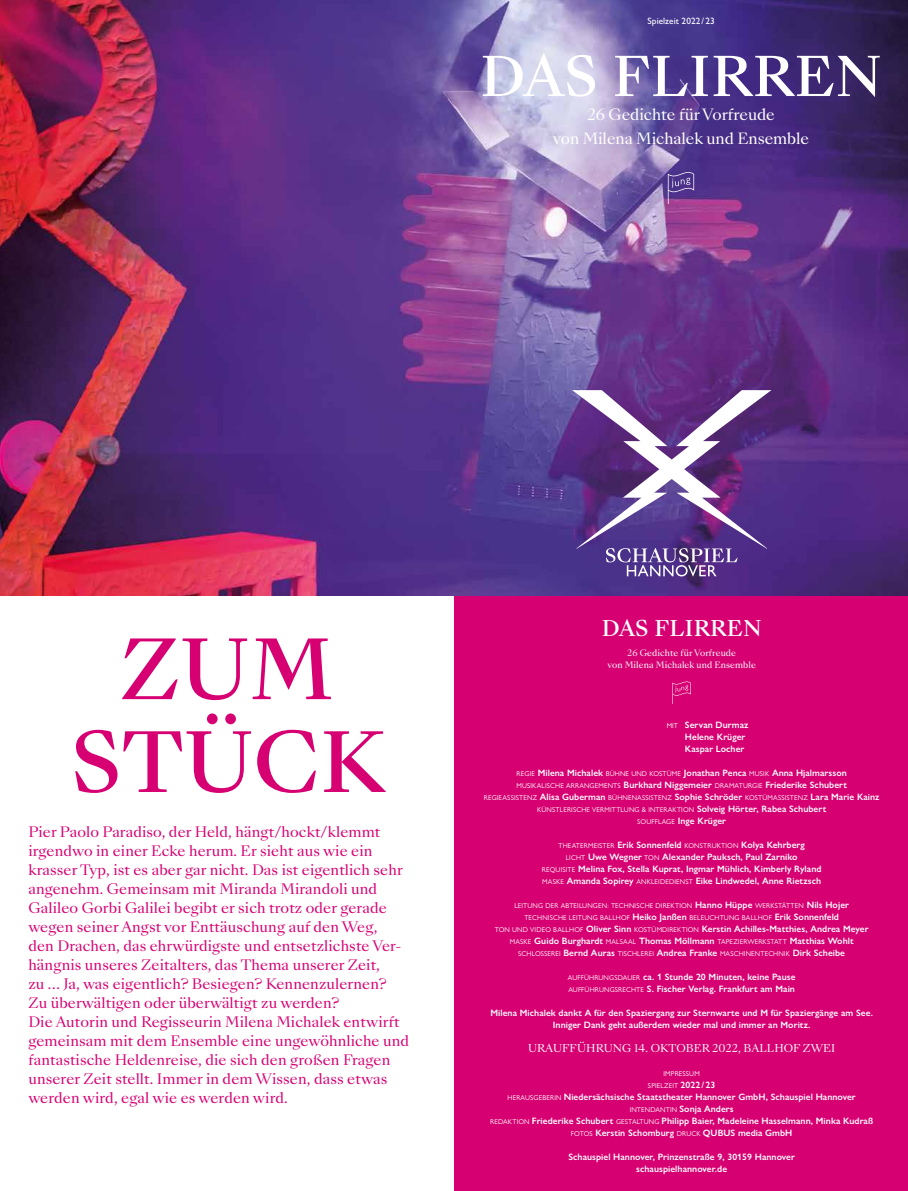
<style>
.page{position:relative;width:908px;height:1191px;background:#fff}
.page>*{position:absolute;margin:0;border:0;box-sizing:border-box;transform-origin:0 0}
.t1{font:500 80px/92.8px "Sang Bleu Kingdom";letter-spacing:.01em;color:#d70072;text-align:center}
.t2{font:500 53px "Sang Bleu Kingdom";letter-spacing:.005em;color:#fff}
.t3{font:500 21px "Sang Bleu Kingdom";letter-spacing:.01em;color:#fff}
.t4{font:15px/24px "Sang Bleu Kingdom";letter-spacing:-.005em;color:#fff;text-align:center}
.t5{font:14px/19px "Sang Bleu Kingdom";letter-spacing:.005em;color:#d70072}
.t6{font:10.5px "Sang Bleu Kingdom";letter-spacing:.01em;color:#fff}
.t7{font:600 9.2px/12px "Gill Sans Nova";letter-spacing:.005em;color:#fff;text-align:center}
.t8{font:500 9.2px "Gill Sans Nova";letter-spacing:.005em;color:#fff}
.t9{font:8.5px/12px "Sang Bleu Kingdom";letter-spacing:.005em;color:#fff;text-align:center}
.t10{font:7px/12px "Gill Sans Nova";letter-spacing:.02em;color:#fff;text-align:center}
.s1{font-weight:400;font-size:7px}
.s2{font-weight:600;font-size:9.2px}
</style>
<div class="page">
<div style="left:454px;top:595px;width:453px;height:596px;background:#d70072"></div>
<img style="left:0;top:0;width:907px;height:595px">
<svg style="left:572px;top:390px;width:199px;height:186px"></svg>
<svg style="left:667px;top:171px;width:26px;height:33px"></svg>
<svg style="left:672px;top:681px;width:18px;height:23px"></svg>
<p class="t8" style="left:647px;top:15px;width:69px">Spielzeit 2022 / 23</p>
<h2 class="t2" style="left:480px;top:39px;width:403px">DAS FLIRREN</h2>
<h3 class="t4" style="left:552px;top:103px;width:258px">26 Gedichte für Vorfreude<br>von Milena Michalek und Ensemble</h3>
<h1 class="t1" style="left:71px;top:626px;width:316px">ZUM<br>STÜCK</h1>
<p class="t5" style="left:28px;top:822px;width:382px">Pier Paolo Paradiso, der Held, hängt/hockt/klemmt irgendwo in einer Ecke herum. Er sieht aus wie ein krasser Typ, ist es aber gar nicht. Das ist eigentlich sehr angenehm. Gemeinsam mit Miranda Mirandoli und Galileo Gorbi Galilei begibt er sich trotz oder gerade wegen seiner Angst vor Enttäuschung auf den Weg,<br>den Drachen, das ehrwürdigste und entsetzlichste Ver&shy;hängnis unseres Zeitalters, das Thema unserer Zeit,<br>zu … Ja, was eigentlich? Besiegen? Kennenzulernen?<br>Zu überwältigen oder überwältigt zu werden?<br>Die Autorin und Regisseurin Milena Michalek entwirft gemeinsam mit dem Ensemble eine ungewöhnliche und fantastische Heldenreise, die sich den großen Fragen unserer Zeit stellt. Immer in dem Wissen, dass etwas werden wird, egal wie es werden wird.</p>
<h3 class="t3" style="left:601px;top:613px;width:161px">DAS FLIRREN</h3>
<p class="t9" style="left:607px;top:647px;width:150px">26 Gedichte für Vorfreude<br>von Milena Michalek und Ensemble</p>
<p class="t7" style="left:684px;top:719px;width:65px;text-align:left;text-indent:-18px"><span class="s1">MIT</span> Servan Durmaz<br>Helene Krüger<br>Kaspar Locher</p>
<p class="t7" style="left:516px;top:767px;width:332px;text-align:left"><span class="s1">REGIE</span> Milena Michalek <span class="s1">BÜHNE UND KOSTÜME</span> Jonathan Penca <span class="s1">MUSIK</span> Anna Hjalmarsson<br><span class="s1">MUSIKALISCHE ARRANGEMENTS</span> Burkhard Niggemeier <span class="s1">DRAMATURGIE</span> Friederike Schubert</p>
<p class="t10" style="left:483px;top:791px;width:397px">REGIEASSISTENZ <span class="s2">Alisa Guberman</span> BÜHNENASSISTENZ <span class="s2">Sophie Schröder</span> KOSTÜMASSISTENZ <span class="s2">Lara Marie Kainz<br></span>KÜNSTLERISCHE VERMITTLUNG &amp; INTERAKTION <span class="s2">Solveig Hörter, Rabea Schubert</span></p>
<p class="t7" style="left:637px;top:815px;width:90px"><span class="s1">SOUFFLAGE</span> Inge Krüger</p>
<p class="t7" style="left:541px;top:839px;width:281px"><span class="s1">THEATERMEISTER</span> Erik Sonnenfeld <span class="s1">KONSTRUKTION</span> Kolya Kehrberg<br><span class="s1">LICHT</span> Uwe Wegner <span class="s1">TON</span> Alexander Pauksch, Paul Zarniko<br><span class="s1">REQUISITE</span> Melina Fox, Stella Kuprat, Ingmar Mühlich, Kimberly Ryland <span class="s1">MASKE</span> Amanda Sopirey <span class="s1">ANKLEIDEDIENST</span> Eike Lindwedel, Anne Rietzsch</p>
<p class="t10" style="left:514px;top:899px;width:336px">LEITUNG DER ABTEILUNGEN: TECHNISCHE DIREKTION <span class="s2">Hanno Hüppe</span> WERKSTÄTTEN <span class="s2">Nils Hojer<br></span>TECHNISCHE LEITUNG BALLHOF <span class="s2">Heiko Janßen</span> BELEUCHTUNG BALLHOF <span class="s2">Erik Sonnenfeld</span></p>
<p class="t7" style="left:494px;top:923px;width:375px"><span class="s1">TON UND VIDEO BALLHOF</span> Oliver Sinn <span class="s1">KOSTÜMDIREKTION</span> Kerstin Achilles-Matthies, Andrea Meyer<br><span class="s1">MASKE</span> Guido Burghardt <span class="s1">MALSAAL</span> Thomas Möllmann <span class="s1">TAPEZIERWERKSTATT</span> Matthias Wohlt</p>
<p class="t10" style="left:518px;top:947px;width:328px">SCHLOSSEREI <span class="s2">Bernd Auras</span> TISCHLEREI <span class="s2">Andrea Franke</span> MASCHINENTECHNIK <span class="s2">Dirk Scheibe</span></p>
<p class="t7" style="left:567px;top:971px;width:229px;text-align:left"><span class="s1">AUFFÜHRUNGSDAUER</span> ca. 1 Stunde 20 Minuten, keine Pause<br><span class="s1">AUFFÜHRUNGSRECHTE</span> S. Fischer Verlag. Frankfurt am Main</p>
<p class="t7" style="left:490px;top:1007px;width:384px">Milena Michalek dankt A für den Spaziergang zur Sternwarte und M für Spaziergänge am See.<br>Inniger Dank geht außerdem wieder mal und immer an Moritz.</p>
<p class="t6" style="left:528px;top:1041px;width:308px">URAUFFÜHRUNG 14. OKTOBER 2022, BALLHOF ZWEI</p>
<p class="t10" style="left:647px;top:1067px;width:69px">IMPRESSUM<br>SPIELZEIT <span class="s2">2022 / 23</span></p>
<p class="t7" style="left:507px;top:1091px;width:349px"><span class="s1">HERAUSGEBERIN</span> Niedersächsische Staatstheater Hannover GmbH, Schauspiel Hannover</p>
<p class="t10" style="left:629px;top:1103px;width:105px">INTENDANTIN <span class="s2">Sonja Anders</span></p>
<p class="t7" style="left:490px;top:1115px;width:384px"><span class="s1">REDAKTION</span> Friederike Schubert <span class="s1">GESTALTUNG</span> Philipp Baier, Madeleine Hasselmann, Minka Kudraß<br><span class="s1">FOTOS</span> Kerstin Schomburg <span class="s1">DRUCK</span> QUBUS media GmbH</p>
<p class="t7" style="left:568px;top:1151px;width:228px">Schauspiel Hannover, Prinzenstraße 9, 30159 Hannover schauspielhannover.de</p>
</div>
